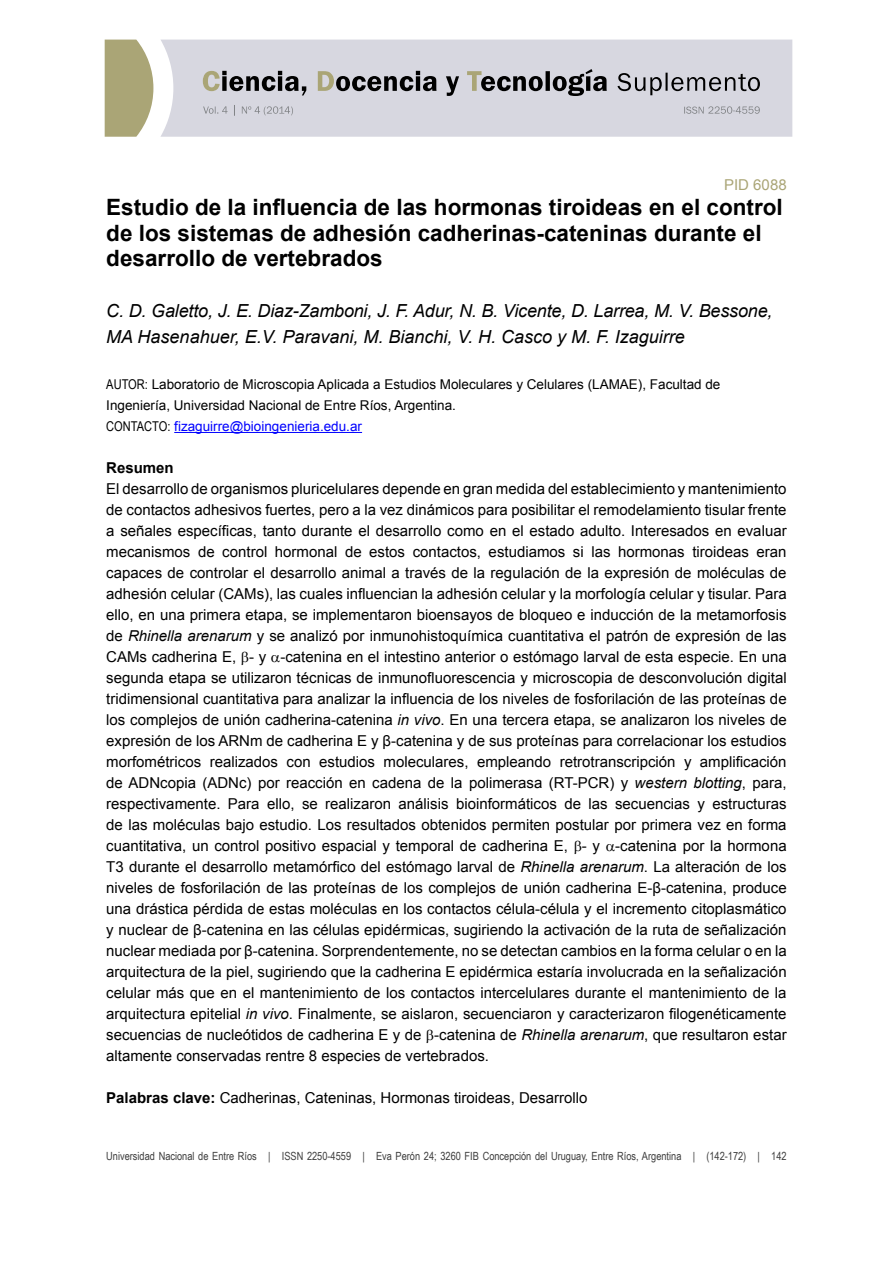
<style>
.page{position:relative;width:893px;height:1263px;background:#fff}
.page>*{position:absolute;margin:0;border:0;box-sizing:border-box;transform-origin:0 0}
.t1{font:700 22.5px/25.5px "Arial";color:#000}
.t2{font:italic 18px/25.5px "Arial";letter-spacing:-.005em;color:#000}
.t3{font:15px/21px "Arial";color:#000;text-align:justify}
.t4{font:15px "Arial";color:#aaa576}
.t5{font:700 15px "Arial";color:#000}
.t6{font:13.5px/21px "Arial";color:#000}
.t7{font:11.25px "Arial Narrow";color:#3d3d3d}
.s1{font-family:"Arial Narrow"}
.s2{color:#00f}
.s3{font-style:italic}
.s4{font-weight:700}
</style>
<div class="page">
<hr style="left:174px;top:432px;width:188px;height:1px;background:#00f">
<div style="left:160px;top:40px;width:632px;height:97px;background:#d7d7e0"></div>
<svg style="left:105px;top:40px;width:48px;height:97px;background:#b3ae84"></svg>
<svg style="left:203px;top:69px;width:404px;height:27px;background:#9c9ca0"></svg>
<svg style="left:203px;top:105px;width:90px;height:11px"></svg>
<svg style="left:617px;top:73px;width:143px;height:22px;background:#a6a6ad"></svg>
<svg style="left:684px;top:106px;width:76px;height:8px"></svg>
<p class="t4" style="left:724px;top:174px;width:64px">PID 6088</p>
<h1 class="t1" style="left:106px;top:195px;width:678px">Estudio de la influencia de las hormonas tiroideas en el control de los sistemas de adhesión cadherinas-cateninas durante el desarrollo de vertebrados</h1>
<p class="t2" style="left:106px;top:298px;width:668px">C. D. Galetto, J. E. Diaz-Zamboni, J. F. Adur, N. B. Vicente, D. Larrea, M. V. Bessone,<br>MA Hasenahuer, E.V. Paravani, M. Bianchi, V. H. Casco y M. F. Izaguirre</p>
<p class="t6" style="left:106px;top:374px;width:616px"><span class="s1">Autor:</span> Laboratorio de Microscopia Aplicada a Estudios Moleculares y Celulares (LAMAE), Facultad de<br>Ingeniería, Universidad Nacional de Entre Ríos, Argentina.<br><span class="s1">Contacto:</span> <span class="s2">fizaguirre@bioingenieria.edu.ar</span></p>
<p class="t5" style="left:106px;top:457px;width:69px">Resumen</p>
<p class="t3" style="left:106px;top:478px;width:682px">El desarrollo de organismos pluricelulares depende en gran medida del establecimiento y mantenimiento de contactos adhesivos fuertes, pero a la vez dinámicos para posibilitar el remodelamiento tisular frente a señales específicas, tanto durante el desarrollo como en el estado adulto. Interesados en evaluar mecanismos de control hormonal de estos contactos, estudiamos si las hormonas tiroideas eran capaces de controlar el desarrollo animal a través de la regulación de la expresión de moléculas de adhesión celular (CAMs), las cuales influencian la adhesión celular y la morfología celular y tisular. Para ello, en una primera etapa, se implementaron bioensayos de bloqueo e inducción de la metamorfosis de <span class="s3">Rhinella arenarum</span> y se analizó por inmunohistoquímica cuantitativa el patrón de expresión de las CAMs cadherina E, - y -catenina en el intestino anterior o estómago larval de esta especie. En una segunda etapa se utilizaron técnicas de inmunofluorescencia y microscopia de desconvolución digital tridimensional cuantitativa para analizar la influencia de los niveles de fosforilación de las proteínas de los complejos de unión cadherina-catenina <span class="s3">in vivo</span>. En una tercera etapa, se analizaron los niveles de expresión de los ARNm de cadherina E y β-catenina y de sus proteínas para correlacionar los estudios morfométricos realizados con estudios moleculares, empleando retrotranscripción y amplificación de ADNcopia (ADNc) por reacción en cadena de la polimerasa (RT-PCR) y <span class="s3">western blotting</span>, para, respectivamente. Para ello, se realizaron análisis bioinformáticos de las secuencias y estructuras de las moléculas bajo estudio. Los resultados obtenidos permiten postular por primera vez en forma cuantitativa, un control positivo espacial y temporal de cadherina E, - y -catenina por la hormona T3 durante el desarrollo metamórfico del estómago larval de <span class="s3">Rhinella arenarum</span>. La alteración de los niveles de fosforilación de las proteínas de los complejos de unión cadherina E-β-catenina, produce una drástica pérdida de estas moléculas en los contactos célula-célula y el incremento citoplasmático y nuclear de β-catenina en las células epidérmicas, sugiriendo la activación de la ruta de señalización nuclear mediada por β-catenina. Sorprendentemente, no se detectan cambios en la forma celular o en la arquitectura de la piel, sugiriendo que la cadherina E epidérmica estaría involucrada en la señalización celular más que en el mantenimiento de los contactos intercelulares durante el mantenimiento de la arquitectura epitelial <span class="s3">in vivo</span>. Finalmente, se aislaron, secuenciaron y caracterizaron filogenéticamente secuencias de nucleótidos de cadherina E y de -catenina de <span class="s3">Rhinella arenarum</span>, que resultaron estar altamente conservadas rentre 8 especies de vertebrados.</p>
<p class="t3" style="left:106px;top:1087px;width:483px"><span class="s4">Palabras clave:</span> Cadherinas, Cateninas, Hormonas tiroideas, Desarrollo</p>
<p class="t7" style="left:106px;top:1147px;width:682px">Universidad Nacional de Entre Ríos | ISSN 2250-4559 | Eva Perón 24; 3260 FIB Concepción del Uruguay, Entre Ríos, Argentina | (142-172) | 142</p>
</div>
